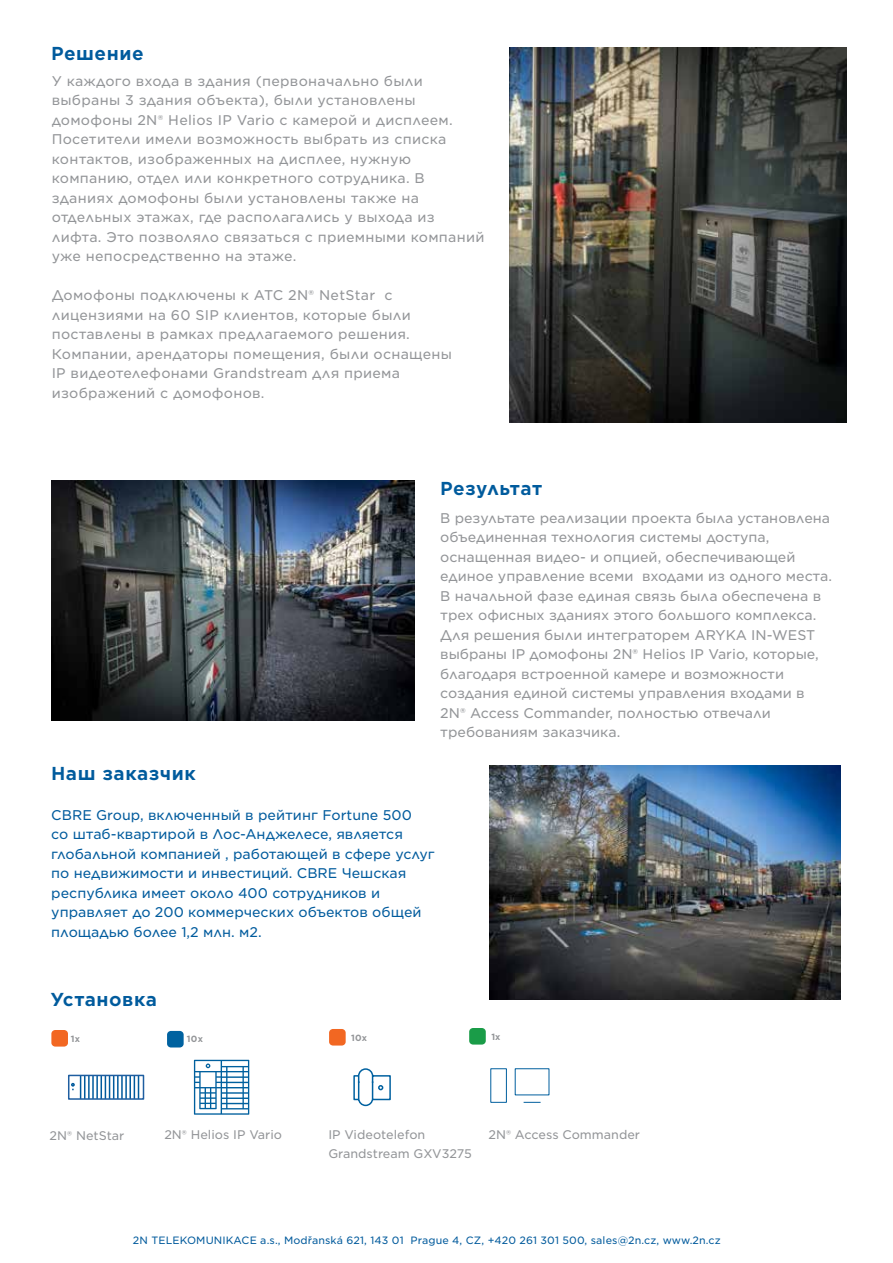
<style>
.page{position:relative;width:893px;height:1263px;background:#fff}
.page>*{position:absolute;margin:0;border:0;box-sizing:border-box;transform-origin:0 0}
.t1{font:700 18px "Gotham S Sm";letter-spacing:.03em;color:#005b9d}
.t2{font:13.5px/19.5px "Gotham S Sm";letter-spacing:.02em;color:#939598}
.t3{font:13.5px/19.5px "Gotham S Sm";color:#939598}
.t4{font:13.5px/19.5px "Gotham S Sm";color:#005b9d}
.t5{font:12px/19.5px "Gotham S Sm";color:#939598}
.t6{font:10.2px "Gotham S Sm";letter-spacing:.01em;color:#005a9c}
.t7{font:700 9px "Gotham";letter-spacing:.02em;color:#939598}
</style>
<div class="page">
<img style="left:509px;top:48px;width:337px;height:374px">
<img style="left:51px;top:480px;width:364px;height:241px">
<img style="left:489px;top:765px;width:351px;height:234px">
<div style="left:167px;top:1031px;width:17px;height:16px;background:#0062a0;border-radius:4px"></div>
<div style="left:51px;top:1030px;width:17px;height:16px;background:#f26722;border-radius:4px"></div>
<svg style="left:194px;top:1060px;width:55px;height:55px"></svg>
<svg style="left:353px;top:1068px;width:38px;height:39px"></svg>
<div style="left:329px;top:1029px;width:17px;height:16px;background:#f26722;border-radius:4px"></div>
<hr style="left:88px;top:1075px;width:2px;height:24px;background:#005a9c">
<hr style="left:92px;top:1075px;width:2px;height:24px;background:#005a9c">
<hr style="left:96px;top:1075px;width:2px;height:24px;background:#005a9c">
<svg style="left:101px;top:1078px;width:13px;height:19px"></svg>
<hr style="left:117px;top:1075px;width:2px;height:24px;background:#005a9c">
<hr style="left:121px;top:1075px;width:2px;height:24px;background:#005a9c">
<hr style="left:125px;top:1075px;width:2px;height:24px;background:#005a9c">
<hr style="left:129px;top:1075px;width:2px;height:24px;background:#005a9c">
<svg style="left:134px;top:1078px;width:5px;height:19px"></svg>
<div style="left:68px;top:1075px;width:76px;height:25px;border:2px solid #1f5ea0"></div>
<svg style="left:71px;top:1075px;width:14px;height:24px"></svg>
<svg style="left:490px;top:1068px;width:60px;height:35px"></svg>
<div style="left:469px;top:1028px;width:17px;height:16px;background:#1a9c48;border-radius:4px"></div>
<h1 class="t1" style="left:51px;top:41px;width:94px">Решение</h1>
<p class="t2" style="left:52px;top:71px;width:434px">У каждого входа в здания (первоначально были выбраны 3 здания объекта), были установлены домофоны 2N® Helios IP Vario с камерой и дисплеем.<br>Посетители имели возможность выбрать из списка контактов, изображенных на дисплее, нужную компанию, отдел или конкретного сотрудника. В зданиях домофоны были установлены также на отдельных этажах, где располагались у выхода из лифта. Это позволяло связаться с приемными компаний уже непосредственно на этаже.</p>
<p class="t2" style="left:52px;top:285px;width:402px">Домофоны подключены к АТС 2N® NetStar с лицензиями на 60 SIP клиентов, которые были поставлены в рамках предлагаемого решения.<br>Компании, арендаторы помещения, были оснащены IP видеотелефонами Grandstream для приема изображений с домофонов.</p>
<h1 class="t1" style="left:440px;top:476px;width:104px">Результат</h1>
<h1 class="t1" style="left:51px;top:761px;width:146px">Наш заказчик</h1>
<p class="t3" style="left:440px;top:508px;width:393px">В результате реализации проекта была установлена объединенная технология системы доступа, оснащенная видео- и опцией, обеспечивающей единое управление всеми входами из одного места.<br>В начальной фазе единая связь была обеспечена в трех офисных зданиях этого большого комплекса.<br>Для решения были интеграторем ARYKA IN-WEST выбраны IP домофоны 2N® Helios IP Vario, которые, благодаря встроенной камере и возможности создания единой системы управления входами в 2N® Access Commander, полностью отвечали требованиям заказчика.</p>
<p class="t4" style="left:51px;top:804px;width:385px">CBRE Group, включенный в рейтинг Fortune 500<br>со штаб-квартирой в Лос-Анджелесе, является глобальной компанией , работающей в сфере услуг по недвижимости и инвестиций. CBRE Чешская республика имеет около 400 сотрудников и управляет до 200 коммерческих объектов общей площадью более 1,2 млн. м2.</p>
<h1 class="t1" style="left:50px;top:987px;width:108px">Установка</h1>
<p class="t7" style="left:71px;top:1033px;width:11px">1x</p>
<p class="t7" style="left:187px;top:1033px;width:17px">10x</p>
<p class="t7" style="left:351px;top:1032px;width:17px">10x</p>
<p class="t7" style="left:491px;top:1031px;width:11px">1x</p>
<p class="t5" style="left:50px;top:1125px;width:76px">2N® NetStar</p>
<p class="t5" style="left:164px;top:1125px;width:119px">2N® Helios IP Vario</p>
<p class="t5" style="left:328px;top:1124px;width:145px">IP Videotelefon<br>Grandstream GXV3275</p>
<p class="t5" style="left:488px;top:1124px;width:153px">2N® Access Commander</p>
<p class="t6" style="left:133px;top:1234px;width:589px">2N TELEKOMUNIKACE a.s., Modřanská 621, 143 01 Prague 4, CZ, +420 261 301 500, sales@2n.cz, www.2n.cz</p>
</div>
